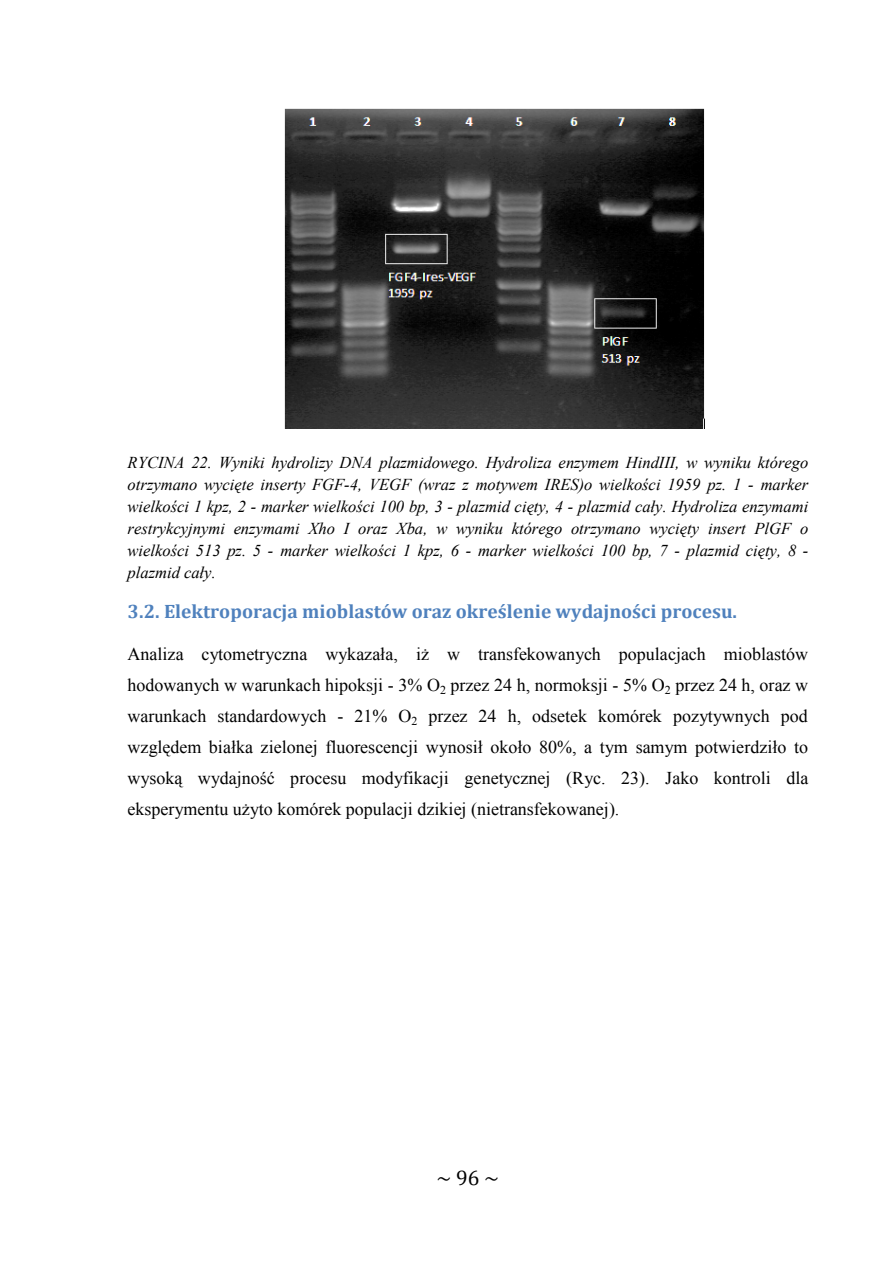
<style>
.page{position:relative;width:893px;height:1263px;background:#fff}
.page>*{position:absolute;margin:0;border:0;box-sizing:border-box;transform-origin:0 0}
.t1{font:21px "Cambria";color:#000}
.t2{font:700 19.5px "Cambria";color:#4f81bd}
.t3{font:18px/31px "Times New Roman";color:#000;text-align:justify}
.t4{font:italic 16.5px/21.8px "Times New Roman";color:#000;text-align:justify}
</style>
<div class="page">
<img style="left:284px;top:108px;width:421px;height:320px">
<p class="t4" style="left:128px;top:452px;width:682px">RYCINA 22. Wyniki hydrolizy DNA plazmidowego. Hydroliza enzymem HindIII, w wyniku którego otrzymano wycięte inserty FGF-4, VEGF (wraz z motywem IRES)o wielkości 1959 pz. 1 - marker wielkości 1 kpz, 2 - marker wielkości 100 bp, 3 - plazmid cięty, 4 - plazmid cały. Hydroliza enzymami restrykcyjnymi enzymami Xho I oraz Xba, w wyniku którego otrzymano wycięty insert PlGF o wielkości 513 pz. 5 - marker wielkości 1 kpz, 6 - marker wielkości 100 bp, 7 - plazmid cięty, 8 - plazmid cały.</p>
<h2 class="t2" style="left:128px;top:599px;width:611px">3.2. Elektroporacja mioblastów oraz określenie wydajności procesu.</h2>
<p class="t3" style="left:128px;top:639px;width:682px">Analiza cytometryczna wykazała, iż w transfekowanych populacjach mioblastów hodowanych w warunkach hipoksji - 3% O<sub>2</sub> przez 24 h, normoksji - 5% O<sub>2</sub> przez 24 h, oraz w warunkach standardowych - 21% O<sub>2</sub> przez 24 h, odsetek komórek pozytywnych pod względem białka zielonej fluorescencji wynosił około 80%, a tym samym potwierdziło to wysoką wydajność procesu modyfikacji genetycznej (Ryc. 23). Jako kontroli dla eksperymentu użyto komórek populacji dzikiej (nietransfekowanej).</p>
<p class="t1" style="left:437px;top:1165px;width:64px">~ 96 ~</p>
</div>
